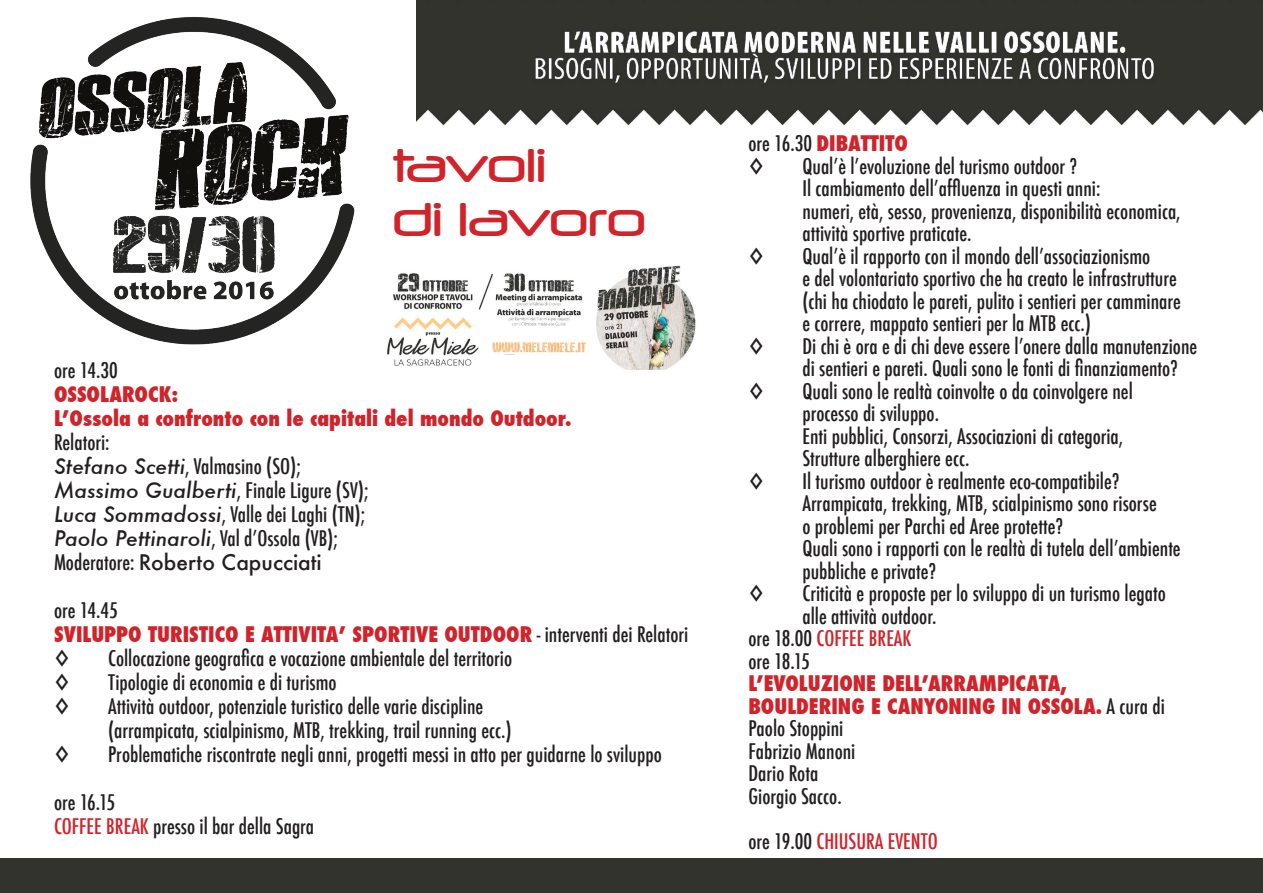
<style>
.page{position:relative;width:1263px;height:893px;background:#fff}
.page>*{position:absolute;margin:0;border:0;box-sizing:border-box;transform-origin:0 0}
.t1{font:45px/54px "Neuropol";letter-spacing:-.015em;color:#d1232a}
.t2{font:500 condensed 21px/22.5px "Futura";color:#231f20}
.t3{font:800 condensed 21px/22.5px "Futura";color:#d1232a}
.t4{font:500 condensed 21px "Futura";color:#d1232a}
.s1{font-style:italic;font-stretch:normal}
.s2{font-stretch:normal}
.s3{font-weight:500;color:#231f20}
.s4{color:#d1232a}
.s5{font-weight:800;color:#d1232a}
.s6{color:#231f20}
</style>
<div class="page">
<img style="left:417px;top:0;width:846px;height:126px">
<img style="left:30px;top:17px;width:325px;height:328px">
<div style="left:0;top:859px;width:1263px;height:34px;background:#31332c"></div>
<img style="left:387px;top:265px;width:309px;height:104px">
<h1 class="t1" style="left:393px;top:138px;width:254px">tavoli<br>di lavoro</h1>
<p class="t2" style="left:54px;top:359px;width:65px">ore 14.30</p>
<p class="t3" style="left:54px;top:382px;width:519px;line-height:24px">OSSOLAROCK:<br>L’Ossola a confronto con le capitali del mondo Outdoor.</p>
<p class="t2" style="left:54px;top:430px;width:316px;line-height:24px">Relatori:<br><span class="s1">Stefano Scetti</span>, Valmasino (SO);<br><span class="s1">Massimo Gualberti</span>, Finale Ligure (SV);<br><span class="s1">Luca Sommadossi</span>, Valle dei Laghi (TN);<br><span class="s1">Paolo Pettinaroli</span>, Val d’Ossola (VB);<br>Moderatore: <span class="s2">Roberto Capucciati</span></p>
<p class="t3" style="left:54px;top:599px;width:636px;line-height:24px"><span class="s3">ore 14.45<br></span>SVILUPPO TURISTICO E ATTIVITA’ SPORTIVE OUTDOOR <span class="s3">- interventi dei Relatori ◊</span></p>
<p class="t2" style="left:108px;top:647px;width:406px">Collocazione geografica e vocazione ambientale del territorio</p>
<p class="t2" style="left:54px;top:671px;width:17px">◊</p>
<p class="t2" style="left:108px;top:671px;width:230px">Tipologie di economia e di turismo</p>
<p class="t2" style="left:54px;top:695px;width:17px">◊</p>
<p class="t2" style="left:108px;top:695px;width:405px;line-height:24px">Attività outdoor, potenziale turistico delle varie discipline (arrampicata, scialpinismo, MTB, trekking, trail running ecc.)</p>
<p class="t2" style="left:54px;top:743px;width:17px">◊</p>
<p class="t2" style="left:108px;top:743px;width:555px">Problematiche riscontrate negli anni, progetti messi in atto per guidarne lo sviluppo</p>
<p class="t2" style="left:54px;top:791px;width:262px;line-height:24px">ore 16.15<br><span class="s4">COFFEE BREAK</span> presso il bar della Sagra</p>
<p class="t2" style="left:748px;top:132px;width:161px">ore 16.30 <span class="s5">DIBATTITO </span>◊</p>
<p class="t2" style="left:802px;top:155px;width:380px">Qual’è l’evoluzione del turismo outdoor ?<br>Il cambiamento dell’affluenza in questi anni:<br>numeri, età, sesso, provenienza, disponibilità economica, attività sportive praticate.</p>
<p class="t2" style="left:748px;top:245px;width:17px">◊</p>
<p class="t2" style="left:802px;top:245px;width:380px">Qual’è il rapporto con il mondo dell’associazionismo<br>e del volontariato sportivo che ha creato le infrastrutture (chi ha chiodato le pareti, pulito i sentieri per camminare e correre, mappato sentieri per la MTB ecc.)</p>
<p class="t2" style="left:748px;top:335px;width:17px">◊</p>
<p class="t2" style="left:802px;top:335px;width:396px">Di chi è ora e di chi deve essere l’onere dalla manutenzione di sentieri e pareti. Quali sono le fonti di finanziamento?</p>
<p class="t2" style="left:748px;top:380px;width:17px">◊</p>
<p class="t2" style="left:802px;top:380px;width:332px">Quali sono le realtà coinvolte o da coinvolgere nel processo di sviluppo.<br>Enti pubblici, Consorzi, Associazioni di categoria, Strutture alberghiere ecc.</p>
<p class="t2" style="left:748px;top:470px;width:17px">◊</p>
<p class="t2" style="left:802px;top:470px;width:380px">Il turismo outdoor è realmente eco-compatibile?<br>Arrampicata, trekking, MTB, scialpinismo sono risorse<br>o problemi per Parchi ed Aree protette?<br>Quali sono i rapporti con le realtà di tutela dell’ambiente pubbliche e private?</p>
<p class="t2" style="left:748px;top:582px;width:17px">◊</p>
<p class="t2" style="left:802px;top:582px;width:365px">Criticità e proposte per lo sviluppo di un turismo legato</p>
<p class="t2" style="left:802px;top:605px;width:136px">alle attività outdoor.</p>
<p class="t4" style="left:748px;top:625px;width:164px"><span class="s6">ore 18.00</span> COFFEE BREAK</p>
<p class="t2" style="left:748px;top:650px;width:63px">ore 18.15</p>
<p class="t3" style="left:748px;top:672px;width:418px">L’EVOLUZIONE DELL’ARRAMPICATA,<br>BOULDERING E CANYONING IN OSSOLA. <span class="s3">A cura di<br>Paolo Stoppini<br>Fabrizio Manoni<br>Dario Rota<br>Giorgio Sacco.</span></p>
<p class="t4" style="left:748px;top:827px;width:191px"><span class="s6">ore 19.00</span> CHIUSURA EVENTO</p>
</div>
